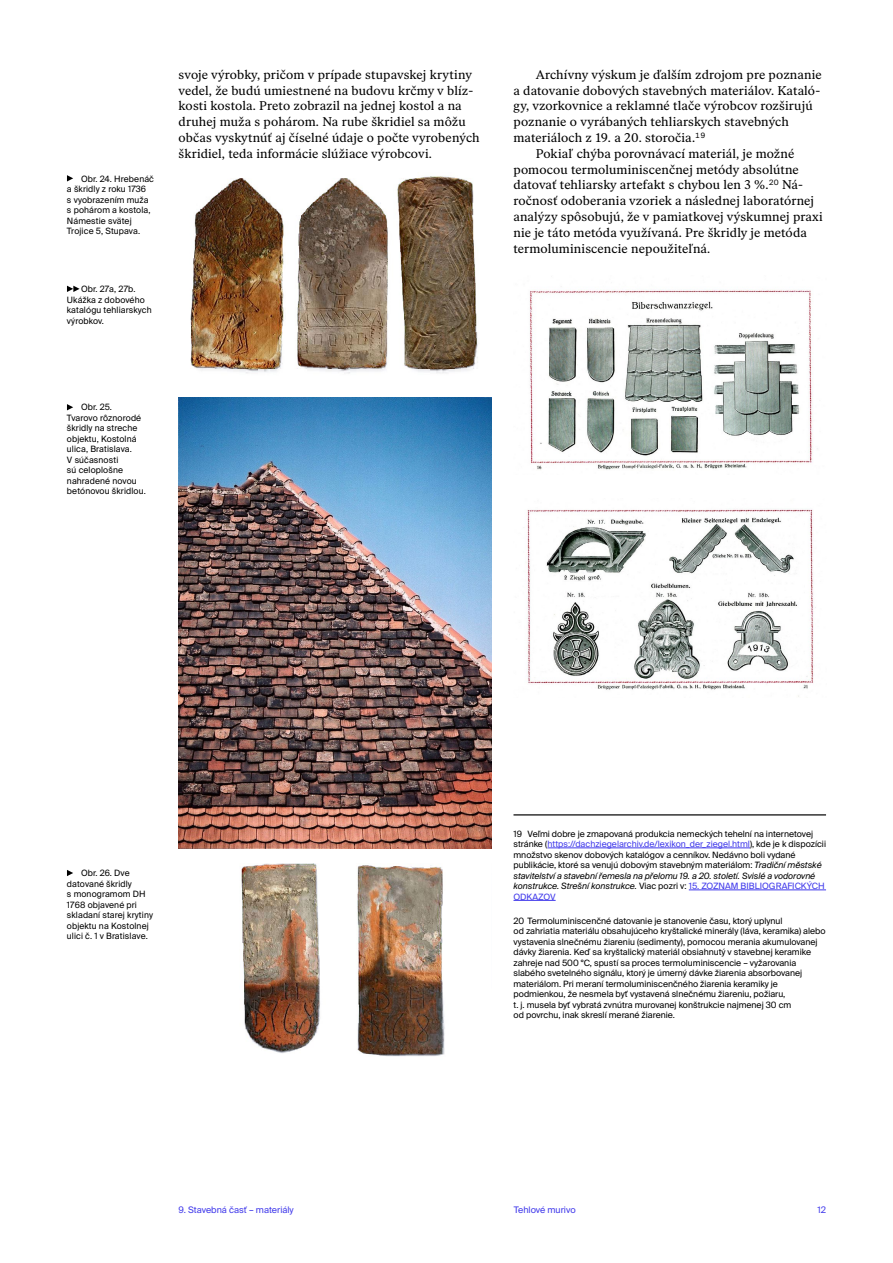
<style>
.page{position:relative;width:893px;height:1263px;background:#fff}
.page>*{position:absolute;margin:0;border:0;box-sizing:border-box;transform-origin:0 0}
.t1{font:12.6px/15.8px "Ivar Text";letter-spacing:.01em;color:#000}
.t2{font:9px "Suisse Intl";color:#413aeb}
.t3{font:8.7px/10.5px "Suisse Intl";color:#000}
.s1{color:#413aeb}
.s2{font-style:italic}
</style>
<div class="page">
<hr style="left:513px;top:814px;width:313px;height:1px;background:#000">
<hr style="left:547px;top:847px;width:203px;height:1px;background:#413aeb">
<hr style="left:689px;top:889px;width:137px;height:1px;background:#413aeb">
<hr style="left:513px;top:900px;width:43px;height:1px;background:#413aeb">
<img style="left:190px;top:176px;width:288px;height:198px">
<img style="left:179px;top:398px;width:312px;height:450px">
<img style="left:241px;top:863px;width:204px;height:194px">
<svg style="left:67px;top:175px;width:6px;height:6px"></svg>
<svg style="left:67px;top:404px;width:6px;height:6px"></svg>
<svg style="left:67px;top:870px;width:6px;height:6px"></svg>
<svg style="left:67px;top:286px;width:13px;height:6px"></svg>
<img style="left:530px;top:290px;width:283px;height:180px">
<img style="left:526px;top:509px;width:290px;height:188px">
<p class="t3" style="left:67px;top:173px;width:89px;text-indent:14px">Obr. 24. Hrebenáč a škridly z roku 1736<br>s vyobrazením muža s pohárom a kostola,<br>Námestie svätej<br>Trojice 5, Stupava.</p>
<p class="t3" style="left:67px;top:284px;width:86px;text-indent:14px">Obr. 27a, 27b.<br>Ukážka z dobového katalógu tehliarskych výrobkov.</p>
<p class="t1" style="left:179px;top:67px;width:302px">svoje výrobky, pričom v prípade stupavskej krytiny vedel, že budú umiestnené na budovu krčmy v blíz&shy;kosti kostola. Preto zobrazil na jednej kostol a na druhej muža s pohárom. Na rube škridiel sa môžu občas vyskytnúť aj číselné údaje o počte vyrobených škridiel, teda informácie slúžiace výrobcovi.</p>
<h1 class="t1" style="left:536px;top:67px;width:287px">Archívny výskum je ďalším zdrojom pre poznanie</h1>
<h1 class="t1" style="left:513px;top:82px;width:308px">a datovanie dobových stavebných materiálov. Kataló-</h1>
<h1 class="t1" style="left:513px;top:98px;width:301px">gy, vzorkovnice a reklamné tlače výrobcov rozširujú</h1>
<h1 class="t1" style="left:513px;top:114px;width:277px">poznanie o vyrábaných tehliarskych stavebných</h1>
<h1 class="t1" style="left:513px;top:130px;width:193px">materiáloch z 19. a 20. storočia.<sup>19</sup></h1>
<h1 class="t1" style="left:536px;top:146px;width:260px">Pokiaľ chýba porovnávací materiál, je možné</h1>
<h1 class="t1" style="left:513px;top:161px;width:287px">pomocou termoluminiscenčnej metódy absolútne</h1>
<h1 class="t1" style="left:513px;top:177px;width:291px">datovať tehliarsky artefakt s chybou len 3 %.<sup>20</sup> Ná-</h1>
<h1 class="t1" style="left:513px;top:193px;width:302px">ročnosť odoberania vzoriek a následnej laboratórnej</h1>
<h1 class="t1" style="left:513px;top:209px;width:311px">analýzy spôsobujú, že v pamiatkovej výskumnej praxi</h1>
<h1 class="t1" style="left:513px;top:225px;width:295px">nie je táto metóda využívaná. Pre škridly je metóda</h1>
<h1 class="t1" style="left:513px;top:240px;width:198px">termoluminiscencie nepoužiteľná.</h1>
<p class="t3" style="left:67px;top:402px;width:80px;text-indent:14px">Obr. 25.<br>Tvarovo rôznorodé škridly na streche objektu, Kostolná ulica, Bratislava.<br>V súčasnosti<br>sú celoplošne nahradené novou betónovou škridlou.</p>
<p class="t3" style="left:67px;top:868px;width:88px;text-indent:14px">Obr. 26. Dve datované škridly<br>s monogramom DH<br>1768 objavené pri skladaní starej krytiny objektu na Kostolnej ulici č. 1 v Bratislave.</p>
<p class="t3" style="left:513px;top:828px;width:314px">19 Veľmi dobre je zmapovaná produkcia nemeckých tehelní na internetovej stránke (<span class="s1">https://dachziegelarchiv.de/lexikon_der_ziegel.html</span>), kde je k dispozícii množstvo skenov dobových katalógov a cenníkov. Nedávno boli vydané publikácie, ktoré sa venujú dobovým stavebným materiálom: <span class="s2">Tradiční městské stavitelství a stavební řemesla na přelomu 19. a 20. století. Svislé a vodorovné konstrukce. Strešní konstrukce.</span> Viac pozri v: <span class="s1">15. ZOZNAM BIBLIOGRAFICKÝCH ODKAZOV</span></p>
<p class="t3" style="left:513px;top:915px;width:314px">20 Termoluminiscenčné datovanie je stanovenie času, ktorý uplynul<br>od zahriatia materiálu obsahujúceho kryštalické minerály (láva, keramika) alebo vystavenia slnečnému žiareniu (sedimenty), pomocou merania akumulovanej dávky žiarenia. Keď sa kryštalický materiál obsiahnutý v stavebnej keramike zahreje nad 500 °C, spustí sa proces termoluminiscencie – vyžarovania slabého svetelného signálu, ktorý je úmerný dávke žiarenia absorbovanej materiálom. Pri meraní termoluminiscenčného žiarenia keramiky je podmienkou, že nesmela byť vystavená slnečnému žiareniu, požiaru,<br>t. j. musela byť vybratá zvnútra murovanej konštrukcie najmenej 30 cm<br>od povrchu, inak skreslí merané žiarenie.</p>
<p class="t2" style="left:179px;top:1205px;width:117px">9. Stavebná časť – materiály</p>
<p class="t2" style="left:514px;top:1205px;width:63px">Tehlové murivo</p>
<p class="t2" style="left:817px;top:1205px;width:10px">12</p>
</div>
